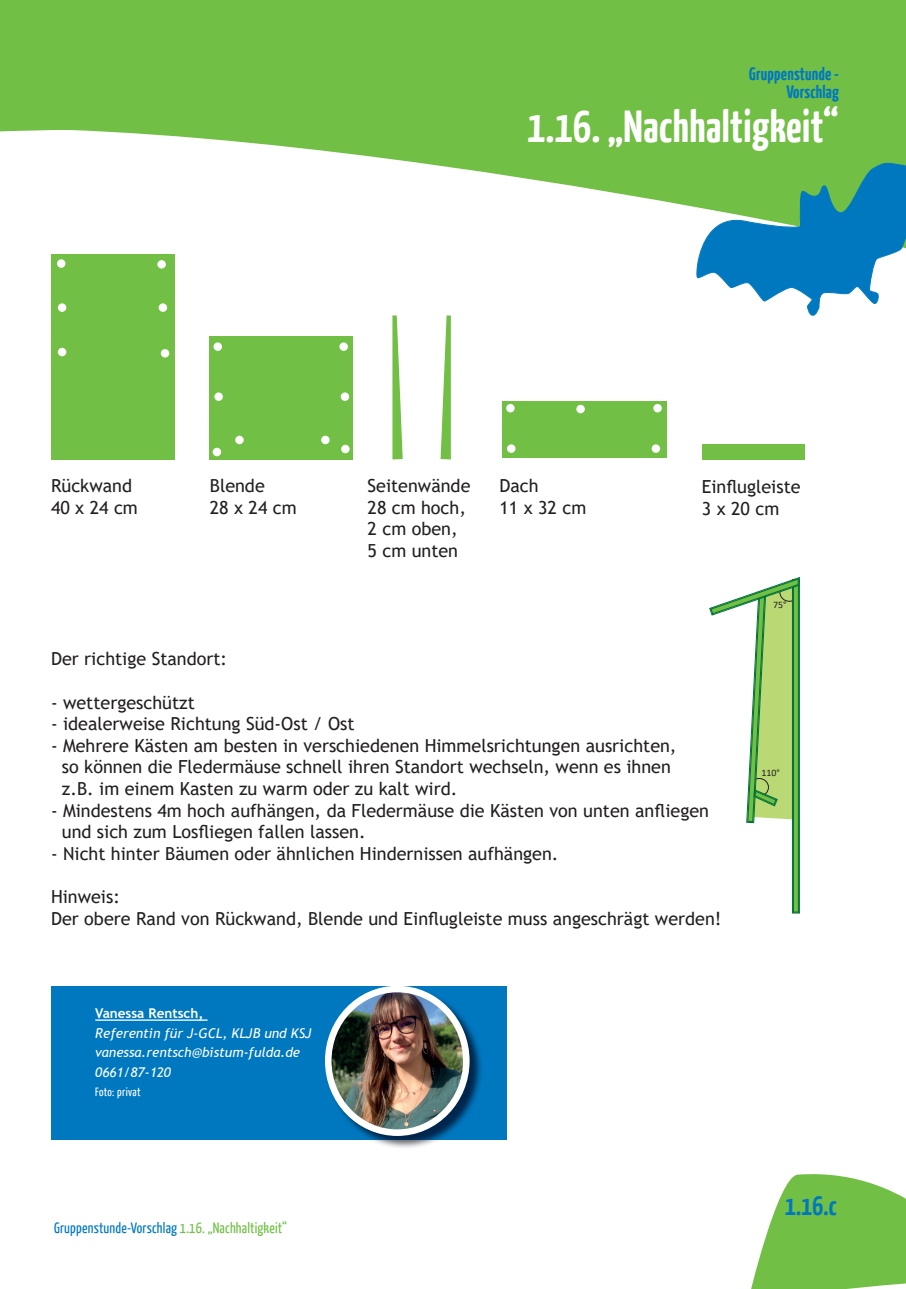
<style>
.page{position:relative;width:906px;height:1289px;background:#fff}
.page>*{position:absolute;margin:0;border:0;box-sizing:border-box;transform-origin:0 0}
.t1{font:700 45px "BDKJ";color:#fff}
.t2{font:700 27px "BDKJ";color:#0078c0}
.t3{font:18px/21.6px "Trebuchet MS";color:#231f20}
.t4{font:700 18px/18px "BDKJ";color:#0078c0;text-align:right}
.t5{font:15px "BDKJ";color:#0078c0}
.t6{font:italic 13.5px/19.5px "Trebuchet MS";color:#fff}
.t7{font:700 13.5px "Trebuchet MS";color:#fff}
.t8{font:12px "BDKJ";letter-spacing:.005em;color:#fff}
.t9{font:9.9px "Calibri";color:#231f20}
.s1{color:#71bf44}
</style>
<div class="page">
<svg style="left:751px;top:1174px;width:155px;height:114px"></svg>
<svg style="left:0;top:0;width:906px;height:259px;fill:#71bf44"></svg>
<div style="left:51px;top:985px;width:455px;height:154px;background:#0078c0"></div>
<img style="left:327px;top:1022px;width:156px;height:126px">
<img style="left:328px;top:993px;width:138px;height:139px">
<div style="left:325px;top:985px;width:144px;height:150px;border:7px solid #fff;border-radius:50%"></div>
<hr style="left:95px;top:1019px;width:113px;height:1px;background:#fff">
<div style="left:702px;top:444px;width:102px;height:15px;background:#71bf44"></div>
<svg style="left:392px;top:315px;width:11px;height:144px"></svg>
<svg style="left:440px;top:315px;width:11px;height:144px"></svg>
<div style="left:51px;top:254px;width:123px;height:205px;background:#71bf44"></div>
<div style="left:57px;top:259px;width:8px;height:9px;background:#fff;border-radius:50%"></div>
<div style="left:157px;top:260px;width:9px;height:8px;background:#fff;border-radius:50%"></div>
<div style="left:161px;top:349px;width:8px;height:8px;background:#fff;border-radius:50%"></div>
<div style="left:58px;top:348px;width:8px;height:8px;background:#fff;border-radius:50%"></div>
<div style="left:159px;top:303px;width:8px;height:9px;background:#fff;border-radius:50%"></div>
<div style="left:58px;top:303px;width:8px;height:9px;background:#fff;border-radius:50%"></div>
<div style="left:502px;top:401px;width:164px;height:56px;background:#71bf44"></div>
<div style="left:506px;top:404px;width:8px;height:8px;background:#fff;border-radius:50%"></div>
<div style="left:576px;top:405px;width:9px;height:8px;background:#fff;border-radius:50%"></div>
<div style="left:653px;top:404px;width:9px;height:8px;background:#fff;border-radius:50%"></div>
<div style="left:507px;top:444px;width:8px;height:9px;background:#fff;border-radius:50%"></div>
<div style="left:651px;top:444px;width:9px;height:9px;background:#fff;border-radius:50%"></div>
<div style="left:209px;top:336px;width:144px;height:123px;background:#71bf44"></div>
<div style="left:213px;top:342px;width:9px;height:9px;background:#fff;border-radius:50%"></div>
<div style="left:339px;top:342px;width:9px;height:9px;background:#fff;border-radius:50%"></div>
<div style="left:341px;top:445px;width:9px;height:8px;background:#fff;border-radius:50%"></div>
<div style="left:213px;top:448px;width:8px;height:8px;background:#fff;border-radius:50%"></div>
<div style="left:341px;top:392px;width:8px;height:9px;background:#fff;border-radius:50%"></div>
<div style="left:214px;top:392px;width:9px;height:9px;background:#fff;border-radius:50%"></div>
<svg style="left:235px;top:435px;width:9px;height:9px"></svg>
<svg style="left:321px;top:435px;width:9px;height:9px"></svg>
<svg style="left:695px;top:161px;width:211px;height:155px"></svg>
<svg style="left:709px;top:577px;width:91px;height:336px"></svg>
<p class="t4" style="left:749px;top:64px;width:91px">Gruppenstunde -<br>Vorschlag</p>
<h1 class="t1" style="left:527px;top:96px;width:313px">1.16. „Nachhaltigkeit“</h1>
<p class="t3" style="left:51px;top:475px;width:88px">Rückwand<br>40 x 24 cm</p>
<p class="t3" style="left:210px;top:475px;width:88px">Blende<br>28 x 24 cm</p>
<p class="t3" style="left:499px;top:475px;width:88px">Dach<br>11 x 32 cm</p>
<p class="t3" style="left:702px;top:475px;width:100px">Einflugleiste<br>3 x 20 cm</p>
<p class="t3" style="left:367px;top:475px;width:104px">Seitenwände<br>28 cm hoch,<br>2 cm oben,<br>5 cm unten</p>
<p class="t3" style="left:51px;top:648px;width:178px">Der richtige Standort:</p>
<p class="t3" style="left:51px;top:691px;width:145px">- wettergeschützt</p>
<p class="t3" style="left:51px;top:713px;width:305px">- idealerweise Richtung Süd-Ost / Ost</p>
<p class="t3" style="left:62px;top:734px;width:616px;text-indent:-11px">- Mehrere Kästen am besten in verschiedenen Himmelsrichtungen ausrichten, so können die Fledermäuse schnell ihren Standort wechseln, wenn es ihnen z.B. im einem Kasten zu warm oder zu kalt wird.</p>
<p class="t3" style="left:62px;top:799px;width:648px;text-indent:-11px">- Mindestens 4m hoch aufhängen, da Fledermäuse die Kästen von unten anfliegen und sich zum Losfliegen fallen lassen.</p>
<p class="t3" style="left:51px;top:842px;width:509px">- Nicht hinter Bäumen oder ähnlichen Hindernissen aufhängen.</p>
<p class="t3" style="left:51px;top:885px;width:672px">Hinweis:<br>Der obere Rand von Rückwand, Blende und Einflugleiste muss angeschrägt werden!</p>
<p class="t7" style="left:95px;top:1005px;width:110px">Vanessa Rentsch,</p>
<p class="t6" style="left:95px;top:1023px;width:218px">Referentin für J-GCL, KLJB und KSJ vanessa.rentsch@bistum-fulda.de<br>0661/87-120</p>
<p class="t8" style="left:95px;top:1084px;width:47px">Foto: privat</p>
<p class="t5" style="left:54px;top:1218px;width:234px">Gruppenstunde-Vorschlag <span class="s1">1.16. „Nachhaltigkeit“</span></p>
<p class="t9" style="left:773px;top:598px;width:15px">75°</p>
<p class="t9" style="left:761px;top:765px;width:20px">110°</p>
<h2 class="t2" style="left:785px;top:1187px;width:54px">1.16.c</h2>
</div>
